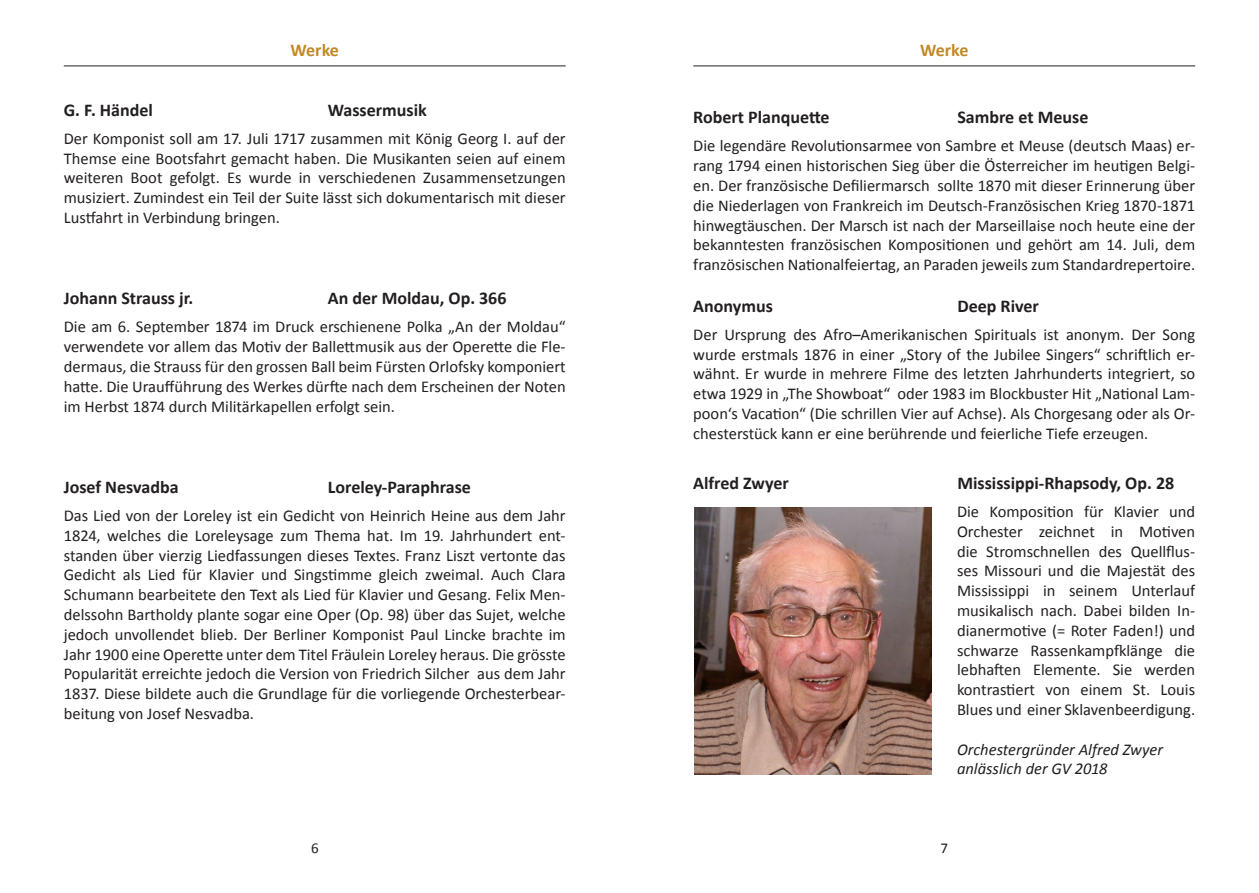
<style>
.page{position:relative;width:1259px;height:893px;background:#fff}
.page>*{position:absolute;margin:0;border:0;box-sizing:border-box;transform-origin:0 0}
.t1{font:700 18px "Calibri";color:#231f20}
.t2{font:700 18px "Calibri";letter-spacing:-.015em;color:#c38826}
.t3{font:16.5px/19.8px "Calibri";color:#231f20;text-align:justify}
.t4{font:italic 16.5px/19.8px "Calibri";color:#231f20}
.t5{font:15px "Calibri";color:#231f20}
</style>
<div class="page">
<hr style="left:693px;top:65px;width:502px;height:1px;background:#231f20">
<hr style="left:64px;top:65px;width:502px;height:1px;background:#231f20">
<img style="left:694px;top:507px;width:237px;height:268px">
<p class="t2" style="left:290px;top:39px;width:50px">Werke</p>
<p class="t2" style="left:920px;top:39px;width:50px">Werke</p>
<p class="t1" style="left:64px;top:98px;width:91px">G. F. Händel</p>
<p class="t1" style="left:328px;top:98px;width:100px">Wassermusik</p>
<p class="t3" style="left:64px;top:129px;width:503px">Der Komponist soll am 17. Juli 1717 zusammen mit König Georg I. auf der Themse eine Bootsfahrt gemacht haben. Die Musikanten seien auf einem weiteren Boot gefolgt. Es wurde in verschiedenen Zusammensetzungen musiziert. Zumindest ein Teil der Suite lässt sich dokumentarisch mit dieser Lustfahrt in Verbindung bringen.</p>
<p class="t1" style="left:64px;top:287px;width:131px">Johann Strauss jr.</p>
<p class="t1" style="left:328px;top:287px;width:180px">An der Moldau, Op. 366</p>
<p class="t3" style="left:64px;top:317px;width:503px">Die am 6. September 1874 im Druck erschienene Polka „An der Moldau“ verwendete vor allem das Motiv der Ballettmusik aus der Operette die Fle&shy;dermaus, die Strauss für den grossen Ball beim Fürsten Orlofsky komponiert hatte. Die Uraufführung des Werkes dürfte nach dem Erscheinen der Noten im Herbst 1874 durch Militärkapellen erfolgt sein.</p>
<p class="t1" style="left:64px;top:475px;width:116px">Josef Nesvadba</p>
<p class="t1" style="left:328px;top:475px;width:145px">Loreley-Paraphrase</p>
<p class="t3" style="left:64px;top:506px;width:503px">Das Lied von der Loreley ist ein Gedicht von Heinrich Heine aus dem Jahr 1824, welches die Loreleysage zum Thema hat. Im 19. Jahrhundert ent&shy;standen über vierzig Liedfassungen dieses Textes. Franz Liszt vertonte das Gedicht als Lied für Klavier und Singstimme gleich zweimal. Auch Clara Schumann bearbeitete den Text als Lied für Klavier und Gesang. Felix Men&shy;delssohn Bartholdy plante sogar eine Oper (Op. 98) über das Sujet, welche jedoch unvollendet blieb. Der Berliner Komponist Paul Lincke brachte im Jahr 1900 eine Operette unter dem Titel Fräulein Loreley heraus. Die grösste Popularität erreichte jedoch die Version von Friedrich Silcher aus dem Jahr 1837. Diese bildete auch die Grundlage für die vorliegende Orchesterbear&shy;beitung von Josef Nesvadba.</p>
<p class="t1" style="left:693px;top:106px;width:138px">Robert Planquette</p>
<p class="t1" style="left:957px;top:106px;width:132px">Sambre et Meuse</p>
<p class="t3" style="left:693px;top:136px;width:503px">Die legendäre Revolutionsarmee von Sambre et Meuse (deutsch Maas) er&shy;rang 1794 einen historischen Sieg über die Österreicher im heutigen Belgi&shy;en. Der französische Defiliermarsch sollte 1870 mit dieser Erinnerung über die Niederlagen von Frankreich im Deutsch-Französischen Krieg 1870-1871 hinwegtäuschen. Der Marsch ist nach der Marseillaise noch heute eine der bekanntesten französischen Kompositionen und gehört am 14. Juli, dem französischen Nationalfeiertag, an Paraden jeweils zum Standardrepertoire.</p>
<p class="t1" style="left:693px;top:294px;width:81px">Anonymus</p>
<p class="t1" style="left:957px;top:294px;width:83px">Deep River</p>
<p class="t3" style="left:693px;top:324px;width:503px">Der Ursprung des Afro–Amerikanischen Spirituals ist anonym. Der Song wurde erstmals 1876 in einer „Story of the Jubilee Singers“ schriftlich er&shy;wähnt. Er wurde in mehrere Filme des letzten Jahrhunderts integriert, so etwa 1929 in „The Showboat“ oder 1983 im Blockbuster Hit „National Lam&shy;poon‘s Vacation“ (Die schrillen Vier auf Achse). Als Chorgesang oder als Or&shy;chesterstück kann er eine berührende und feierliche Tiefe erzeugen.</p>
<p class="t1" style="left:693px;top:471px;width:97px">Alfred Zwyer</p>
<p class="t1" style="left:957px;top:471px;width:218px">Mississippi-Rhapsody, Op. 28</p>
<p class="t3" style="left:957px;top:502px;width:240px">Die Komposition für Klavier und Orchester zeichnet in Motiven die Stromschnellen des Quellflus&shy;ses Missouri und die Majestät des Mississippi in seinem Unterlauf musikalisch nach. Dabei bilden In&shy;dianermotive (= Roter Faden!) und schwarze Rassenkampfklänge die lebhaften Elemente. Sie werden kontrastiert von einem St. Louis Blues und einer Sklavenbeerdigung.</p>
<p class="t4" style="left:957px;top:739px;width:207px">Orchestergründer Alfred Zwyer anlässlich der GV 2018</p>
<p class="t5" style="left:311px;top:839px;width:9px">6</p>
<p class="t5" style="left:940px;top:839px;width:9px">7</p>
</div>
